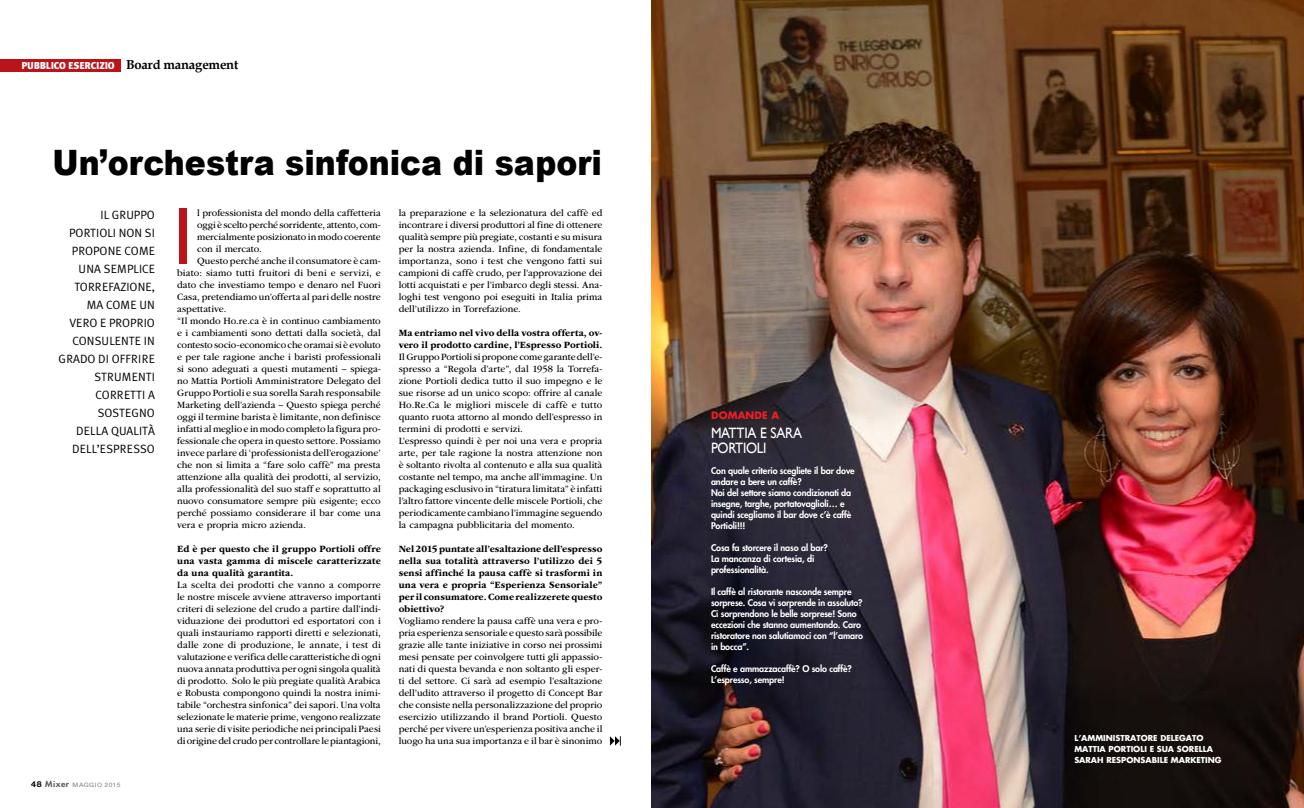
<style>
.page{position:relative;width:1304px;height:808px;background:#fff}
.page>*{position:absolute;margin:0;border:0;box-sizing:border-box;transform-origin:0 0}
.t1{font:900 extra-condensed 77.4px "Helvetica";color:#ba141a}
.t2{font:900 35px "Arial";color:#000;scale:.9 1}
.t3{font:15px/15px "Gill Sans";letter-spacing:-.02em;color:#fff;scale:.9 1}
.t4{font:12px/18px "Meta Plus Normal";color:#000;text-align:right}
.t5{font:10px/12px "ITC Garamond Std";color:#000;text-align:justify}
.t6{font:700 10px/12px "ITC Garamond Std";letter-spacing:.01em;color:#000;text-align:justify}
.t7{font:10px "ITC Garamond Std";letter-spacing:.025em;color:#000}
.t8{font:900 10px "Meta Plus";letter-spacing:-.015em;color:#fff}
.t9{font:700 10px "Futura";letter-spacing:.015em;color:#ed1e25}
.t10{font:800 9px/11px "Futura";letter-spacing:-.015em;color:#fff}
.t11{font:700 8px/11px "Futura";color:#fff}
.t12{font:500 6px "Helvetica Neue";letter-spacing:.075em;color:#939598;scale:1.1 1}
.s1{font-family:"Book Antiqua";font-weight:700;font-size:13px;color:#000}
.s2{font-weight:700;font-size:8px;color:#000}
.s3{font-family:"Futura";font-weight:800;font-size:8px;color:#58595b}
</style>
<div class="page">
<div style="left:0;top:59px;width:120px;height:12px;background:#ba141a"></div>
<svg style="left:610px;top:736px;width:11px;height:10px"></svg>
<img style="left:652px;top:0;width:652px;height:808px">
<p class="t8" style="left:21px;top:60px;width:218px">PUBBLICO ESERCIZIO <span class="s1">Board management</span></p>
<h2 class="t2" style="left:53px;top:137px;width:612px">Un’orchestra sinfonica di sapori</h2>
<p class="t4" style="left:59px;top:206px;width:98px">IL GRUPPO<br>PORTIOLI NON SI<br>PROPONE COME<br>UNA SEMPLICE<br>TORREFAZIONE,<br>MA COME UN<br>VERO E PROPRI O<br>CONSULENTE I N<br>GRADO DI OFFRI RE<br>STRUMENTI<br>CORRETTI A<br>SOSTEG NO<br>DELLA QUALITÀ<br>DELL’ESPRESSO</p>
<h1 class="t1" style="left:177px;top:192px;width:14px">I</h1>
<p class="t5" style="left:197px;top:207px;width:185px">l professionista del mondo della caffetteria</p>
<p class="t5" style="left:399px;top:207px;width:205px">la preparazione e la selezionatura del caffè ed incontrare i diversi produttori al fine di ottenere qualità sempre più pregiate, costanti e su misura per la nostra azienda. Infine, di fondamentale importanza, sono i test che vengono fatti sui campioni di caffè crudo, per l’approvazione dei lotti acquistati e per l’imbarco degli stessi. Ana&shy;loghi test vengono poi eseguiti in Italia prima dell’utilizzo in Torrefazione.</p>
<p class="t6" style="left:399px;top:327px;width:205px">Ma entriamo nel vivo della vostra offerta, ov&shy;vero il prodotto cardine, l’Espresso Portioli.</p>
<p class="t5" style="left:399px;top:351px;width:205px;text-align:left">Il Gruppo Portioli si propone come garante dell’e&shy;spresso a “Regola d’arte”, dal 1958 la Torrefa&shy;zione Portioli dedica tutto il suo impegno e le sue risorse ad un unico scopo: offrire al canale Ho.Re.Ca le migliori miscele di caffè e tutto quanto ruota attorno al mondo dell’espresso in termini di prodotti e servizi.<br>L’espresso quindi è per noi una vera e propria arte, per tale ragione la nostra attenzione non è soltanto rivolta al contenuto e alla sua qualità costante nel tempo, ma anche all’immagine. Un packaging esclusivo in “tiratura limitata” è infatti l’altro fattore vincente delle miscele Portioli, che periodicamente cambiano l’immagine seguendo la campagna pubblicitaria del momento.</p>
<p class="t6" style="left:399px;top:543px;width:205px">Nel 2015 puntate all’esaltazione dell’espresso nella sua totalità attraverso l’utilizzo dei 5 sensi affinché la pausa caffè si trasformi in una vera e propria “Esperienza Sensoriale” per il consumatore. Come realizzerete questo obiettivo?</p>
<p class="t5" style="left:399px;top:615px;width:205px">Vogliamo rendere la pausa caffè una vera e pro&shy;pria esperienza sensoriale e questo sarà possibile grazie alle tante iniziative in corso nei prossimi mesi pensate per coinvolgere tutti gli appassio&shy;nati di questa bevanda e non soltanto gli esper&shy;ti del settore. Ci sarà ad esempio l’esaltazione dell’udito attraverso il progetto di Concept Bar che consiste nella personalizzazione del proprio esercizio utilizzando il brand Portioli. Questo perché per vivere un’esperienza positiva anche il luogo ha una sua importanza e il bar è sinonimo</p>
<p class="t5" style="left:197px;top:219px;width:185px">oggi è scelto perché sorridente, attento, com-</p>
<p class="t5" style="left:197px;top:231px;width:185px">mercialmente posizionato in modo coerente</p>
<p class="t5" style="left:197px;top:243px;width:66px">con il mercato.</p>
<p class="t5" style="left:197px;top:255px;width:185px">Questo perché anche il consumatore è cam-</p>
<p class="t7" style="left:177px;top:267px;width:205px">biato: siamo tutti fruitori di beni e servizi, e</p>
<p class="t5" style="left:177px;top:279px;width:205px">dato che investiamo tempo e denaro nel Fuori</p>
<p class="t5" style="left:177px;top:291px;width:205px">Casa, pretendiamo un’offerta al pari delle nostre</p>
<p class="t5" style="left:177px;top:303px;width:51px">aspettative.</p>
<p class="t5" style="left:177px;top:315px;width:205px">“Il mondo Ho.re.ca è in continuo cambiamento</p>
<p class="t5" style="left:177px;top:327px;width:205px">e i cambiamenti sono dettati dalla società, dal</p>
<p class="t5" style="left:177px;top:339px;width:205px">contesto socio-economico che oramai si è evoluto</p>
<p class="t5" style="left:177px;top:351px;width:205px">e per tale ragione anche i baristi professionali</p>
<p class="t5" style="left:177px;top:363px;width:205px">si sono adeguati a questi mutamenti – spiega-</p>
<p class="t5" style="left:177px;top:375px;width:205px">no Mattia Portioli Amministratore Delegato del</p>
<p class="t5" style="left:177px;top:387px;width:205px">Gruppo Portioli e sua sorella Sarah responsabile</p>
<p class="t5" style="left:177px;top:399px;width:205px">Marketing dell’azienda – Questo spiega perché</p>
<p class="t5" style="left:177px;top:411px;width:205px">oggi il termine barista è limitante, non definisce</p>
<p class="t5" style="left:177px;top:423px;width:205px">infatti al meglio e in modo completo la figura pro-</p>
<p class="t5" style="left:177px;top:435px;width:205px">fessionale che opera in questo settore. Possiamo</p>
<p class="t5" style="left:177px;top:447px;width:205px">invece parlare di ‘professionista dell’erogazione’</p>
<p class="t5" style="left:177px;top:459px;width:205px">che non si limita a “fare solo caffè” ma presta</p>
<p class="t5" style="left:177px;top:471px;width:205px">attenzione alla qualità dei prodotti, al servizio,</p>
<p class="t5" style="left:177px;top:483px;width:205px">alla professionalità del suo staff e soprattutto al</p>
<p class="t5" style="left:177px;top:495px;width:205px">nuovo consumatore sempre più esigente; ecco</p>
<p class="t5" style="left:177px;top:507px;width:205px">perché possiamo considerare il bar come una</p>
<p class="t5" style="left:177px;top:519px;width:130px">vera e propria micro azienda.</p>
<p class="t6" style="left:177px;top:543px;width:205px">Ed è per questo che il gruppo Portioli offre una vasta gamma di miscele caratterizzate da una qualità garantita.</p>
<p class="t5" style="left:177px;top:579px;width:205px">La scelta dei prodotti che vanno a comporre le nostre miscele avviene attraverso importanti criteri di selezione del crudo a partire dall’indi&shy;viduazione dei produttori ed esportatori con i quali instauriamo rapporti diretti e selezionati, dalle zone di produzione, le annate, i test di valutazione e verifica delle caratteristiche di ogni nuova annata produttiva per ogni singola qualità di prodotto. Solo le più pregiate qualità Arabica e Robusta compongono quindi la nostra inimi&shy;tabile “orchestra sinfonica” dei sapori. Una volta selezionate le materie prime, vengono realizzate una serie di visite periodiche nei principali Paesi di origine del crudo per controllare le piantagioni,</p>
<p class="t12" style="left:31px;top:782px;width:83px"><span class="s2">48</span> <span class="s3">mixer</span> MAGGIO 2015</p>
<p class="t9" style="left:711px;top:409px;width:70px">DOMANDE A</p>
<h3 class="t3" style="left:711px;top:426px;width:103px">MATTIA E SARA<br>PORTIOLI</h3>
<p class="t10" style="left:711px;top:465px;width:145px">Con quale criterio scegliete il bar dove andare a bere un caffè?<br>Noi del settore siamo condizionati da insegne, targhe, portatovaglioli… e quindi scegliamo il bar dove c’è caffè<br>Portioli!!!</p>
<p class="t10" style="left:711px;top:542px;width:118px">Cosa fa storcere il naso al bar?<br>La mancanza di cortesia, di professionalità.</p>
<p class="t10" style="left:711px;top:586px;width:154px">Il caffè al ristorante nasconde sempre sorprese. Cosa vi sorprende in assoluto?<br>Ci sorprendono le belle sorprese! Sono eccezioni che stanno aumentando. Caro ristoratore non salutiamoci con “l’amaro in bocca”.</p>
<p class="t10" style="left:711px;top:663px;width:142px">Caffè e ammazzacaffè? O solo caffè?<br>L’espresso, sempre!</p>
<p class="t11" style="left:1074px;top:733px;width:149px">L’AMMINISTRATORE DELEGATO<br>MATTIA PORTIOLI E SUA SORELLA<br>SARAH RESPONSABILE MARKETING</p>
</div>
